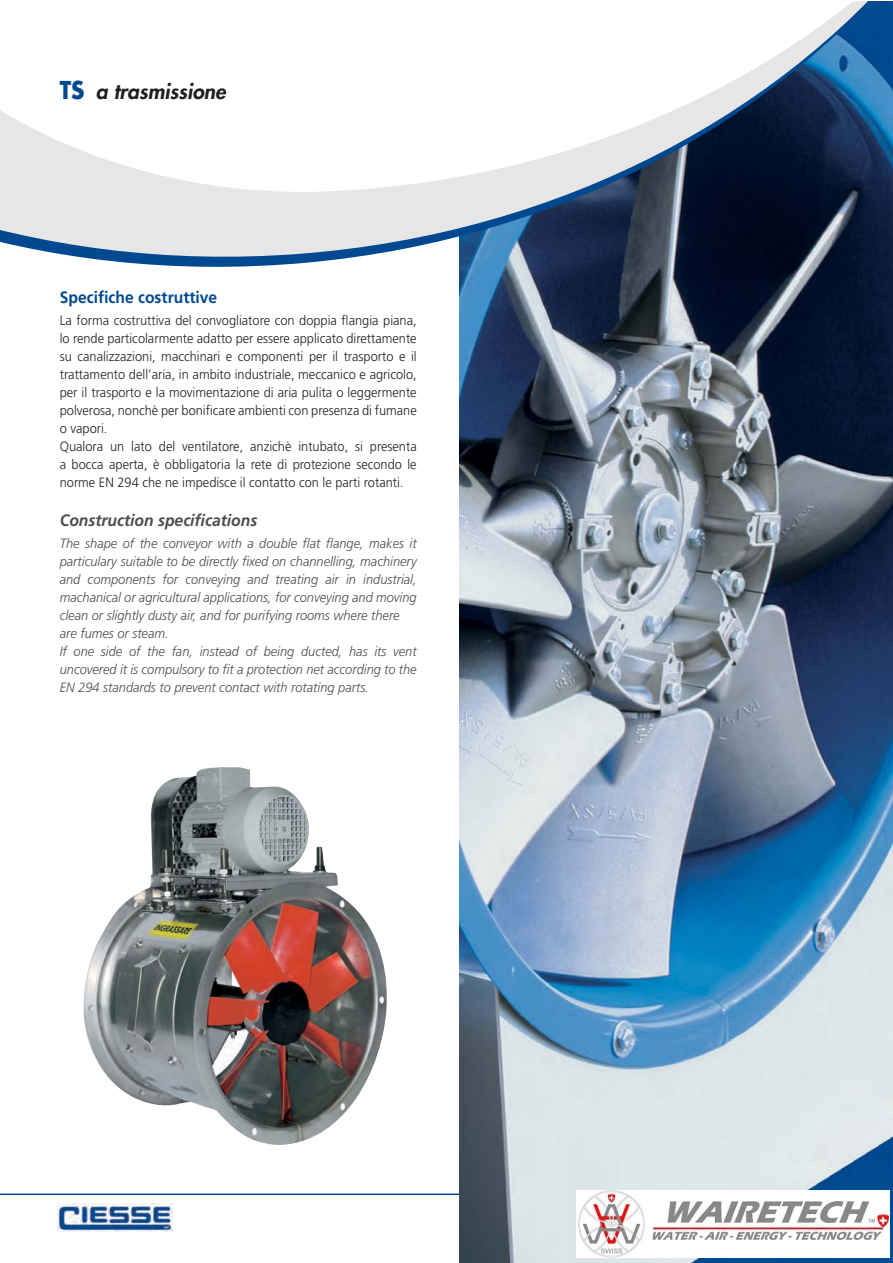
<style>
.page{position:relative;width:893px;height:1263px;background:#fff}
.page>*{position:absolute;margin:0;border:0;box-sizing:border-box;transform-origin:0 0}
.t1{font:italic 800 21px "Futura Std";color:#231f20}
.t2{font:italic 700 16.5px "Frutiger";color:#4d4d4d;scale:.95 1}
.t3{font:700 16.5px "Frutiger";color:#004990;scale:.95 1}
.t4{font:300 13.5px/18px "Frutiger";color:#231f20;scale:.95 1}
.t5{font:italic 300 13.5px/18px "Frutiger";color:#4d4d4d;scale:.95 1}
.s1{font-weight:700;font-style:normal;font-size:24px;color:#004990}
</style>
<div class="page">
<hr style="left:0;top:1194px;width:871px;height:1px;background:#004990">
<img style="left:459px;top:275px;width:433px;height:988px">
<svg style="left:143px;top:264px;width:749px;height:11px"></svg>
<svg style="left:0;top:2px;width:892px;height:262px"></svg>
<img style="left:58px;top:1204px;width:114px;height:27px">
<img style="left:83px;top:767px;width:303px;height:378px">
<img style="left:576px;top:1190px;width:313px;height:68px">
<h1 class="t1" style="left:60px;top:80px;width:167px"><span class="s1">TS</span> a trasmissione</h1>
<p class="t3" style="left:60px;top:291px;width:167px">Specifiche costruttive</p>
<p class="t4" style="left:60px;top:313px;width:377px">La forma costruttiva del convogliatore con doppia flangia piana, lo rende particolarmente adatto per essere applicato direttamente su canalizzazioni, macchinari e componenti per il trasporto e il trattamento dell’aria, in ambito industriale, meccanico e agricolo, per il trasporto e la movimentazione di aria pulita o leggermente polverosa, nonchè per bonificare ambienti con presenza di fumane o vapori.<br>Qualora un lato del ventilatore, anzichè intubato, si presenta a bocca aperta, è obbligatoria la rete di protezione secondo le norme EN 294 che ne impedisce il contatto con le parti rotanti.</p>
<p class="t2" style="left:60px;top:514px;width:209px">Construction specifications</p>
<p class="t5" style="left:60px;top:536px;width:377px">The shape of the conveyor with a double flat flange, makes it particulary suitable to be directly fixed on channelling, machinery and components for conveying and treating air in industrial, machanical or agricultural applications, for conveying and moving clean or slightly dusty air, and for purifying rooms where there are fumes or steam.<br>If one side of the fan, instead of being ducted, has its vent uncovered it is compulsory to fit a protection net according to the EN 294 standards to prevent contact with rotating parts.</p>
</div>
